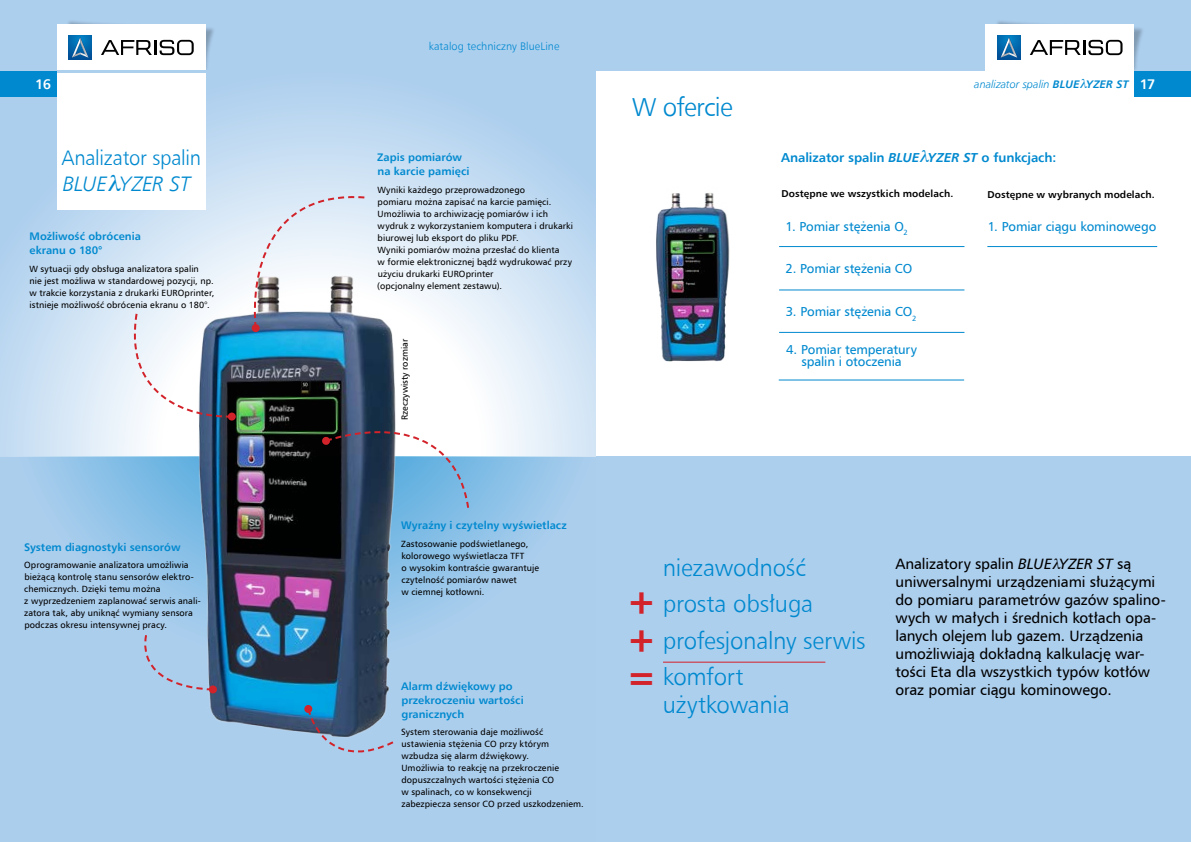
<style>
.page{position:relative;width:1191px;height:842px;background:#fff}
.page>*{position:absolute;margin:0;border:0;box-sizing:border-box;transform-origin:0 0}
.t1{font:36px/37.6px "Humnst 777 X Blk Cn EU";color:#d2232a;text-align:justify}
.t2{font:26px "Humnst 777 Lt EU";letter-spacing:-.03em;color:#0089cf}
.t3{font:24px/36.5px "Humnst 777 Lt EU";letter-spacing:-.01em;color:#0089cf}
.t4{font:21px "Humnst 777 Lt EU";letter-spacing:-.01em;color:#0089cf;scale:.96 1}
.t5{font:italic 21px "Humnst 777 Lt EU";letter-spacing:-.005em;color:#0089cf}
.t6{font:15px/18px "Humnst 777 EU";letter-spacing:-.01em;color:#000}
.t7{font:700 14px "Humnst 777 EU";color:#fff}
.t8{font:13px/12.2px "Humnst 777 EU";letter-spacing:-.01em;color:#0089cf;text-align:center}
.t9{font:700 13px "Humnst 777 EU";letter-spacing:-.005em;color:#0089cf}
.t10{font:700 11px/14px "Humnst 777 EU";color:#0089cf}
.t11{font:italic 11px "Humnst 777 Lt EU";color:#0089cf}
.t12{font:11px "Humnst 777 Lt EU";letter-spacing:.005em;color:#0089cf}
.t13{font:700 10px "Humnst 777 EU";letter-spacing:.005em;color:#000101}
.t14{font:9px/12px "Humnst 777 EU";letter-spacing:.005em;color:#000}
.s1{font-family:"Humnst 777 EU";font-weight:700}
.s2{font-family:"Humnst 777 EU";font-weight:700;font-style:normal;font-size:14px;color:#fff}
.s3{font-style:italic}
</style>
<div class="page">
<div style="left:0;top:0;width:595px;height:71px;background:#adcfee"></div>
<div style="left:66px;top:20px;width:150px;height:53px;background:#000;opacity:.25"></div>
<div style="left:57px;top:24px;width:148px;height:47px;background:#fff"></div>
<svg style="left:62px;top:35px;width:143px;height:36px"></svg>
<div style="left:595px;top:0;width:596px;height:71px;background:#adcfee"></div>
<div style="left:994px;top:20px;width:150px;height:53px;background:#000;opacity:.25"></div>
<div style="left:1134px;top:71px;width:57px;height:25px;background:#0089cf"></div>
<div style="left:985px;top:24px;width:149px;height:47px;background:#fff"></div>
<svg style="left:997px;top:35px;width:126px;height:25px"></svg>
<div style="left:595px;top:71px;width:539px;height:25px;background:#fff"></div>
<div style="left:595px;top:456px;width:596px;height:386px;background:#adcfee"></div>
<hr style="left:663px;top:662px;width:162px;height:1px;background:#d52027">
<img style="left:656px;top:193px;width:74px;height:169px">
<svg style="left:0;top:71px;width:595px;height:385px;background:#cbe0f3"></svg>
<svg style="left:0;top:456px;width:595px;height:386px;background:#a7ccec"></svg>
<div style="left:0;top:71px;width:57px;height:25px;background:#0089cf"></div>
<div style="left:57px;top:74px;width:148px;height:136px;background:#fff"></div>
<img style="left:165px;top:243px;width:259px;height:532px">
<svg style="left:250px;top:191px;width:116px;height:139px"></svg>
<div style="left:252px;top:324px;width:8px;height:8px;background:#d2232a;border-radius:50%"></div>
<svg style="left:139px;top:633px;width:76px;height:58px;background:#a3bfde"></svg>
<div style="left:209px;top:685px;width:8px;height:9px;background:#d2232a;border-radius:50%"></div>
<svg style="left:124px;top:312px;width:110px;height:106px"></svg>
<div style="left:228px;top:412px;width:8px;height:9px;background:#d2232a;border-radius:50%"></div>
<svg style="left:304px;top:704px;width:91px;height:64px;background:#7e9dbc"></svg>
<svg style="left:322px;top:422px;width:148px;height:88px"></svg>
<hr style="left:779px;top:246px;width:185px;height:1px;background:#0089cf">
<hr style="left:779px;top:290px;width:185px;height:1px;background:#0089cf">
<hr style="left:987px;top:246px;width:170px;height:1px;background:#0089cf">
<hr style="left:779px;top:332px;width:185px;height:1px;background:#0089cf">
<hr style="left:778px;top:380px;width:186px;height:1px;background:#0089cf">
<h3 class="t7" style="left:35px;top:75px;width:17px">16</h3>
<h3 class="t4" style="left:61px;top:145px;width:147px">Analizator spalin</h3>
<h3 class="t5" style="left:63px;top:171px;width:129px">BLUE YZER ST</h3>
<p class="t10" style="left:29px;top:229px;width:113px">Możliwość obrócenia ekranu o 180°</p>
<p class="t14" style="left:29px;top:263px;width:186px">W sytuacji gdy obsługa analizatora spalin<br>nie jest możliwa w standardowej pozycji, np. w trakcie korzystania z drukarki EUROprinter, istnieje możliwość obrócenia ekranu o 180°.</p>
<p class="t10" style="left:24px;top:540px;width:158px">System diagnostyki sensorów</p>
<p class="t14" style="left:24px;top:559px;width:178px">Oprogramowanie analizatora umożliwia bieżącą kontrolę stanu sensorów elektro&shy;chemicznych. Dzięki temu można<br>z wyprzedzeniem zaplanować serwis anali&shy;zatora tak, aby uniknąć wymiany sensora podczas okresu intensywnej pracy.</p>
<p class="t12" style="left:429px;top:40px;width:132px">katalog techniczny BlueLine</p>
<p class="t10" style="left:377px;top:150px;width:94px">Zapis pomiarów na karcie pamięci</p>
<p class="t14" style="left:377px;top:184px;width:197px">Wyniki każdego przeprowadzonego<br>pomiaru można zapisać na karcie pamięci.<br>Umożliwia to archiwizację pomiarów i ich wydruk z wykorzystaniem komputera i drukarki biurowej lub eksport do pliku PDF.<br>Wyniki pomiarów można przesłać do klienta<br>w formie elektronicznej bądź wydrukować przy użyciu drukarki EUROprinter<br>(opcjonalny element zestawu).</p>
<p class="t14" style="left:399px;top:420px;width:83px;rotate:-90deg">Rzeczywisty rozmiar</p>
<p class="t10" style="left:401px;top:518px;width:167px">Wyraźny i czytelny wyświetlacz</p>
<p class="t14" style="left:401px;top:538px;width:139px">Zastosowanie podświetlanego, kolorowego wyświetlacza TFT<br>o wysokim kontraście gwarantuje czytelność pomiarów nawet<br>w ciemnej kotłowni.</p>
<p class="t10" style="left:401px;top:679px;width:124px">Alarm dźwiękowy po przekroczeniu wartości granicznych</p>
<p class="t14" style="left:401px;top:726px;width:184px">System sterowania daje możliwość ustawienia stężenia CO przy którym wzbudza się alarm dźwiękowy.<br>Umożliwia to reakcję na przekroczenie dopuszczalnych wartości stężenia CO<br>w spalinach, co w konsekwencji<br>zabezpiecza sensor CO przed uszkodzeniem.</p>
<h2 class="t2" style="left:632px;top:91px;width:102px">W ofercie</h2>
<p class="t11" style="left:974px;top:78px;width:183px">analizator spalin <span class="s1">BLUE YZER ST</span> <span class="s2">17</span></p>
<h3 class="t9" style="left:781px;top:149px;width:277px">Analizator spalin <span class="s3">BLUE YZER ST</span> o funkcjach:</h3>
<p class="t13" style="left:781px;top:188px;width:173px">Dostępne we wszystkich modelach.</p>
<p class="t13" style="left:987px;top:188px;width:169px">Dostępne w wybranych modelach.</p>
<h3 class="t8" style="left:785px;top:220px;width:124px">1. Pomiar stężenia O<sub>2</sub></h3>
<h3 class="t8" style="left:785px;top:262px;width:128px">2. Pomiar stężenia CO</h3>
<h3 class="t8" style="left:786px;top:305px;width:132px">3. Pomiar stężenia CO<sub>2</sub></h3>
<h3 class="t8" style="left:786px;top:343px;width:132px">4. Pomiar temperatury spalin i otoczenia</h3>
<h3 class="t8" style="left:987px;top:220px;width:170px">1. Pomiar ciągu kominowego</h3>
<h1 class="t1" style="left:626px;top:583px;width:32px">+ + =</h1>
<h3 class="t3" style="left:662px;top:549px;width:204px">niezawodność prosta obsługa profesjonalny serwis komfort</h3>
<h3 class="t3" style="left:662px;top:686px;width:128px">użytkowania</h3>
<p class="t6" style="left:895px;top:554px;width:272px">Analizatory spalin <span class="s3">BLUE YZER ST</span> są uniwersalnymi urządzeniami służącymi do pomiaru parametrów gazów spalino&shy;wych w małych i średnich kotłach opa&shy;lanych olejem lub gazem. Urządzenia umożliwiają dokładną kalkulację war&shy;tości Eta dla wszystkich typów kotłów oraz pomiar ciągu kominowego.</p>
</div>
